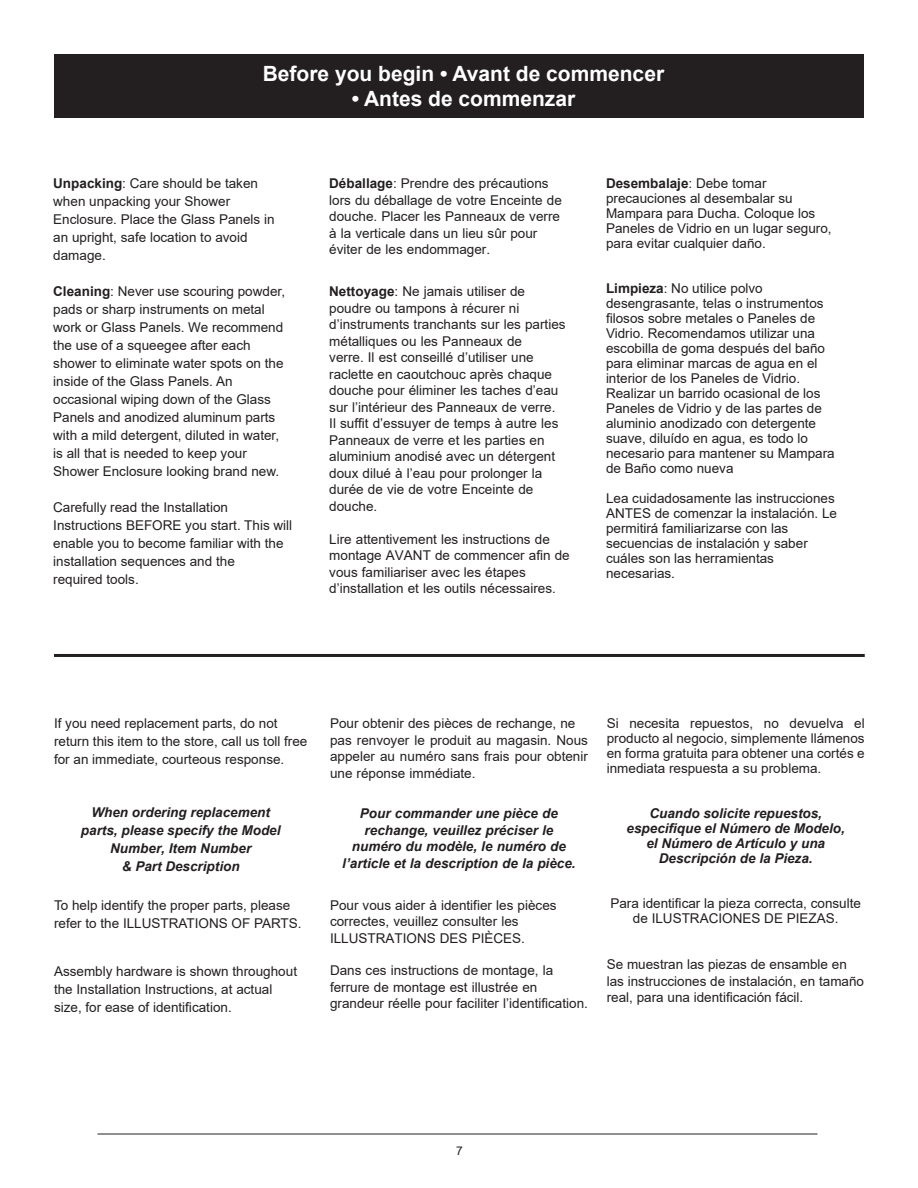
<style>
.page{position:relative;width:918px;height:1188px;background:#fff}
.page>*{position:absolute;margin:0;border:0;box-sizing:border-box;transform-origin:0 0}
.t1{font:700 21px "Arial";color:#fff}
.Texte_courant{font:13.5px/15px "Arial";color:#231f20;text-align:justify}
.Texte_courant-2{font:italic 700 13.5px "Arial";color:#231f20}
.Texte_courant-3{font:700 13.5px "Arial";color:#231f20}
.t2{font:12px "Arial";color:#231f20}
.s1{font-weight:700}
.s2{font-weight:400}
</style>
<div class="page">
<hr style="left:98px;top:1134px;width:720px;height:1px;background:#231f20">
<div style="left:54px;top:54px;width:810px;height:64px;background:#231f20"></div>
<hr style="left:54px;top:654px;width:811px;height:3px;background:#231f20">
<p class="t1" style="left:263px;top:59px;width:403px">Before you begin • Avant de commencer</p>
<p class="t1" style="left:352px;top:84px;width:225px">• Antes de commenzar</p>
<p class="Texte_courant" style="left:53px;top:176px;width:206px"><span class="s1">Unpacking</span>: Care should be taken</p>
<p class="Texte_courant" style="left:53px;top:194px;width:179px">when unpacking your Shower</p>
<p class="Texte_courant" style="left:53px;top:212px;width:223px">Enclosure. Place the Glass Panels in</p>
<p class="Texte_courant" style="left:53px;top:230px;width:196px">an upright, safe location to avoid</p>
<p class="Texte_courant" style="left:53px;top:248px;width:54px">damage.</p>
<p class="Texte_courant" style="left:53px;top:284px;width:233px"><span class="s1">Cleaning</span>: Never use scouring powder,</p>
<p class="Texte_courant" style="left:53px;top:302px;width:213px">pads or sharp instruments on metal</p>
<p class="Texte_courant" style="left:53px;top:320px;width:232px">work or Glass Panels. We recommend</p>
<p class="Texte_courant" style="left:53px;top:338px;width:199px">the use of a squeegee after each</p>
<p class="Texte_courant" style="left:53px;top:356px;width:232px">shower to eliminate water spots on the</p>
<p class="Texte_courant" style="left:53px;top:374px;width:181px">inside of the Glass Panels. An</p>
<p class="Texte_courant" style="left:53px;top:392px;width:219px">occasional wiping down of the Glass</p>
<p class="Texte_courant" style="left:53px;top:410px;width:224px">Panels and anodized aluminum parts</p>
<p class="Texte_courant" style="left:53px;top:428px;width:227px">with a mild detergent, diluted in water,</p>
<p class="Texte_courant" style="left:53px;top:446px;width:195px">is all that is needed to keep your</p>
<p class="Texte_courant" style="left:53px;top:464px;width:227px">Shower Enclosure looking brand new.</p>
<p class="Texte_courant" style="left:53px;top:500px;width:176px">Carefully read the Installation</p>
<p class="Texte_courant" style="left:53px;top:518px;width:241px">Instructions BEFORE you start. This will</p>
<p class="Texte_courant" style="left:53px;top:536px;width:232px">enable you to become familiar with the</p>
<p class="Texte_courant" style="left:53px;top:554px;width:183px">installation sequences and the</p>
<p class="Texte_courant" style="left:53px;top:572px;width:87px">required tools.</p>
<p class="Texte_courant" style="left:329px;top:176px;width:221px"><span class="s1">Déballage</span>: Prendre des précautions</p>
<p class="Texte_courant" style="left:329px;top:192px;width:234px">lors du déballage de votre Enceinte de</p>
<p class="Texte_courant" style="left:329px;top:209px;width:232px">douche. Placer les Panneaux de verre</p>
<p class="Texte_courant" style="left:329px;top:225px;width:210px">à la verticale dans un lieu sûr pour</p>
<p class="Texte_courant" style="left:329px;top:242px;width:162px">éviter de les endommager.</p>
<p class="Texte_courant" style="left:329px;top:284px;width:197px"><span class="s1">Nettoyage</span>: Ne jamais utiliser de</p>
<p class="Texte_courant" style="left:329px;top:300px;width:192px">poudre ou tampons à récurer ni</p>
<p class="Texte_courant" style="left:329px;top:317px;width:238px">d’instruments tranchants sur les parties</p>
<p class="Texte_courant" style="left:329px;top:333px;width:194px">métalliques ou les Panneaux de</p>
<p class="Texte_courant" style="left:329px;top:350px;width:206px">verre. Il est conseillé d’utiliser une</p>
<p class="Texte_courant" style="left:329px;top:366px;width:224px">raclette en caoutchouc après chaque</p>
<p class="Texte_courant" style="left:329px;top:383px;width:231px">douche pour éliminer les taches d’eau</p>
<p class="Texte_courant" style="left:329px;top:399px;width:228px">sur l’intérieur des Panneaux de verre.</p>
<p class="Texte_courant" style="left:329px;top:416px;width:231px">Il suffit d’essuyer de temps à autre les</p>
<p class="Texte_courant" style="left:329px;top:432px;width:217px">Panneaux de verre et les parties en</p>
<p class="Texte_courant" style="left:329px;top:449px;width:227px">aluminium anodisé avec un détergent</p>
<p class="Texte_courant" style="left:329px;top:465px;width:215px">doux dilué à l’eau pour prolonger la</p>
<p class="Texte_courant" style="left:329px;top:482px;width:206px">durée de vie de votre Enceinte de</p>
<p class="Texte_courant" style="left:329px;top:498px;width:50px">douche.</p>
<p class="Texte_courant" style="left:329px;top:531px;width:222px">Lire attentivement les instructions de</p>
<p class="Texte_courant" style="left:329px;top:548px;width:242px">montage AVANT de commencer afin de</p>
<p class="Texte_courant" style="left:329px;top:564px;width:198px">vous familiariser avec les étapes</p>
<p class="Texte_courant" style="left:329px;top:581px;width:228px">d’installation et les outils nécessaires.</p>
<p class="Texte_courant-3" style="left:606px;top:174px;width:162px">Desembalaje<span class="s2">: Debe tomar</span></p>
<p class="Texte_courant" style="left:606px;top:191px;width:188px">precauciones al desembalar su</p>
<p class="Texte_courant" style="left:606px;top:206px;width:211px">Mampara para Ducha. Coloque los</p>
<p class="Texte_courant" style="left:606px;top:221px;width:227px">Paneles de Vidrio en un lugar seguro,</p>
<p class="Texte_courant" style="left:606px;top:236px;width:161px">para evitar cualquier daño.</p>
<p class="Texte_courant" style="left:606px;top:281px;width:219px"><span class="s1">Limpieza</span>: No utilice polvo desengrasante, telas o instrumentos</p>
<p class="Texte_courant" style="left:606px;top:311px;width:211px">filosos sobre metales o Paneles de</p>
<p class="Texte_courant" style="left:606px;top:326px;width:211px">Vidrio. Recomendamos utilizar una</p>
<p class="Texte_courant" style="left:606px;top:341px;width:221px">escobilla de goma después del baño</p>
<p class="Texte_courant" style="left:606px;top:356px;width:213px">para eliminar marcas de agua en el</p>
<p class="Texte_courant" style="left:606px;top:371px;width:196px">interior de los Paneles de Vidrio.</p>
<p class="Texte_courant" style="left:606px;top:386px;width:216px">Realizar un barrido ocasional de los</p>
<p class="Texte_courant" style="left:606px;top:401px;width:217px">Paneles de Vidrio y de las partes de</p>
<p class="Texte_courant" style="left:606px;top:416px;width:212px">aluminio anodizado con detergente</p>
<p class="Texte_courant" style="left:606px;top:431px;width:203px">suave, diluído en agua, es todo lo</p>
<p class="Texte_courant" style="left:606px;top:446px;width:230px">necesario para mantener su Mampara</p>
<p class="Texte_courant" style="left:606px;top:461px;width:129px">de Baño como nueva</p>
<p class="Texte_courant" style="left:606px;top:491px;width:230px">Lea cuidadosamente las instrucciones</p>
<p class="Texte_courant" style="left:606px;top:506px;width:233px">ANTES de comenzar la instalación. Le</p>
<p class="Texte_courant" style="left:606px;top:521px;width:184px">permitirá familiarizarse con las</p>
<p class="Texte_courant" style="left:606px;top:536px;width:203px">secuencias de instalación y saber</p>
<p class="Texte_courant" style="left:606px;top:551px;width:170px">cuáles son las herramientas</p>
<p class="Texte_courant" style="left:606px;top:566px;width:71px">necesarias.</p>
<p class="Texte_courant" style="left:54px;top:716px;width:225px">If you need replacement parts, do not</p>
<p class="Texte_courant" style="left:54px;top:734px;width:255px">return this item to the store, call us toll free</p>
<p class="Texte_courant" style="left:54px;top:752px;width:232px">for an immediate, courteous response.</p>
<p class="Texte_courant-2" style="left:91px;top:803px;width:180px">When ordering replacement</p>
<p class="Texte_courant-2" style="left:81px;top:821px;width:201px">parts, please specify the Model</p>
<p class="Texte_courant-2" style="left:110px;top:839px;width:143px">Number, Item Number</p>
<p class="Texte_courant-2" style="left:122px;top:857px;width:119px">&amp; Part Description</p>
<p class="Texte_courant" style="left:54px;top:897px;width:238px">To help identify the proper parts, please</p>
<p class="Texte_courant" style="left:54px;top:915px;width:249px">refer to the ILLUSTRATIONS OF PARTS.</p>
<p class="Texte_courant" style="left:54px;top:963px;width:245px">Assembly hardware is shown throughout</p>
<p class="Texte_courant" style="left:54px;top:981px;width:220px">the Installation Instructions, at actual</p>
<p class="Texte_courant" style="left:54px;top:999px;width:179px">size, for ease of identification.</p>
<p class="Texte_courant" style="left:330px;top:716px;width:247px">Pour obtenir des pièces de rechange, ne</p>
<p class="Texte_courant" style="left:330px;top:732px;width:259px;line-height:16.5px">pas renvoyer le produit au magasin. Nous appeler au numéro sans frais pour obtenir une réponse immédiate.</p>
<p class="Texte_courant-2" style="left:360px;top:804px;width:200px">Pour commander une pièce de</p>
<p class="Texte_courant-2" style="left:365px;top:821px;width:190px">rechange, veuillez préciser le</p>
<p class="Texte_courant-2" style="left:352px;top:837px;width:216px">numéro du modèle, le numéro de</p>
<p class="Texte_courant-2" style="left:342px;top:854px;width:235px">l’article et la description de la pièce.</p>
<p class="Texte_courant" style="left:330px;top:897px;width:228px">Pour vous aider à identifier les pièces</p>
<p class="Texte_courant" style="left:330px;top:914px;width:190px">correctes, veuillez consulter les</p>
<p class="Texte_courant" style="left:330px;top:930px;width:197px">ILLUSTRATIONS DES PIÈCES.</p>
<p class="Texte_courant" style="left:330px;top:963px;width:225px">Dans ces instructions de montage, la</p>
<p class="Texte_courant" style="left:330px;top:979px;width:209px">ferrure de montage est illustrée en</p>
<p class="Texte_courant" style="left:330px;top:995px;width:259px">grandeur réelle pour faciliter l’identification.</p>
<p class="Texte_courant" style="left:607px;top:716px;width:259px">Si necesita repuestos, no devuelva el producto al negocio, simplemente llámenos en forma gratuita para obtener una cortés e inmediata respuesta a su problema.</p>
<p class="Texte_courant-2" style="left:649px;top:804px;width:174px">Cuando solicite repuestos,</p>
<p class="Texte_courant-2" style="left:627px;top:819px;width:220px">especifique el Número de Modelo,</p>
<p class="Texte_courant-2" style="left:646px;top:834px;width:180px">el Número de Artículo y una</p>
<p class="Texte_courant-2" style="left:659px;top:849px;width:155px">Descripción de la Pieza.</p>
<p class="Texte_courant" style="left:610px;top:896px;width:252px">Para identificar la pieza correcta, consulte</p>
<p class="Texte_courant" style="left:633px;top:911px;width:207px">de ILUSTRACIONES DE PIEZAS.</p>
<p class="Texte_courant" style="left:607px;top:957px;width:242px">Se muestran las piezas de ensamble en</p>
<p class="Texte_courant" style="left:607px;top:973px;width:259px">las instrucciones de instalación, en tamaño</p>
<p class="Texte_courant" style="left:607px;top:989px;width:198px">real, para una identificación fácil.</p>
<p class="t2" style="left:456px;top:1143px;width:8px">7</p>
</div>
